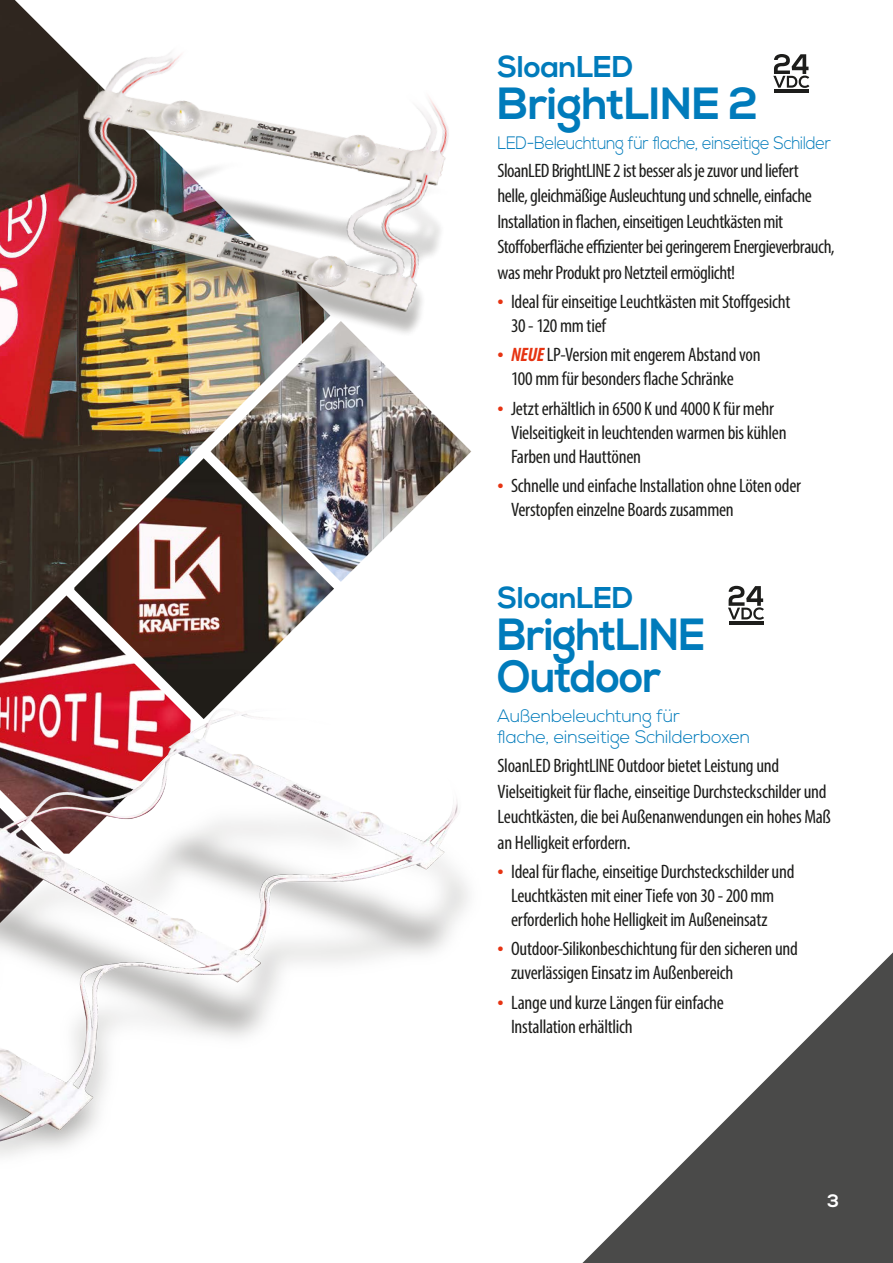
<style>
.page{position:relative;width:893px;height:1263px;background:#fff}
.page>*{position:absolute;margin:0;border:0;box-sizing:border-box;transform-origin:0 0}
.t1{font:700 45px/42px "Nexa";letter-spacing:-.02em;color:#007bbb;scale:.95 1}
.t2{font:700 45px "Nexa";letter-spacing:-.02em;color:#007bbb}
.t3{font:700 30px "Nexa";letter-spacing:-.005em;color:#007bbb}
.t4{font:condensed 19.5px/24px "Myriad Pro";letter-spacing:-.015em;color:#1d1d1b}
.t5{font:300 18px/21px "Nexa";letter-spacing:-.015em;color:#007bbb}
.t6{font:300 18px "Nexa";letter-spacing:-.015em;color:#007bbb;scale:.9 1}
.t7{font:700 18px "Nexa";color:#fff}
.s1{font-size:24px;color:#e63312}
.s2{font-weight:700;font-style:italic;color:#e63312}
</style>
<div class="page">
<img style="left:330px;top:374px;width:141px;height:208px">
<svg style="left:582px;top:952px;width:311px;height:311px"></svg>
<img style="left:0;top:0;width:330px;height:646px">
<svg style="left:773px;top:54px;width:36px;height:34px"></svg>
<hr style="left:774px;top:90px;width:35px;height:3px;background:#1d1d1b">
<img style="left:74px;top:458px;width:260px;height:193px">
<svg style="left:728px;top:586px;width:36px;height:34px"></svg>
<hr style="left:729px;top:621px;width:34px;height:4px;background:#1d1d1b">
<img style="left:22px;top:0;width:427px;height:374px">
<img style="left:0;top:651px;width:468px;height:505px">
<h2 class="t3" style="left:498px;top:49px;width:137px">SloanLED</h2>
<h1 class="t2" style="left:498px;top:77px;width:262px">BrightLINE 2</h1>
<p class="t6" style="left:498px;top:132px;width:372px">LED-Beleuchtung für flache, einseitige Schilder</p>
<p class="t4" style="left:498px;top:157px;width:339px;line-height:25.5px">SloanLED BrightLINE 2 ist besser als je zuvor und liefert<br>helle, gleichmäßige Ausleuchtung und schnelle, einfache Installation in flachen, einseitigen Leuchtkästen mit Stoffoberfläche effizienter bei geringerem Energieverbrauch, was mehr Produkt pro Netzteil ermöglicht!</p>
<p class="t4" style="left:511px;top:289px;width:281px;text-indent:-14px"><span class="s1">•</span> Ideal für einseitige Leuchtkästen mit Stoffgesicht<br>30 - 120 mm tief</p>
<p class="t4" style="left:511px;top:343px;width:251px;text-indent:-14px"><span class="s1">•</span> <span class="s2">NEUE</span> LP-Version mit engerem Abstand von<br>100 mm für besonders flache Schränke</p>
<p class="t4" style="left:511px;top:396px;width:277px;text-indent:-14px"><span class="s1">•</span> Jetzt erhältlich in 6500 K und 4000 K für mehr<br>Vielseitigkeit in leuchtenden warmen bis kühlen<br>Farben und Hauttönen</p>
<p class="t4" style="left:511px;top:474px;width:291px;text-indent:-14px"><span class="s1">•</span> Schnelle und einfache Installation ohne Löten oder<br>Verstopfen einzelne Boards zusammen</p>
<h2 class="t3" style="left:498px;top:581px;width:137px">SloanLED</h2>
<h1 class="t1" style="left:498px;top:615px;width:220px">BrightLINE<br>Outdoor</h1>
<p class="t5" style="left:498px;top:706px;width:254px">Außenbeleuchtung für<br>flache, einseitige Schilderboxen</p>
<p class="t4" style="left:498px;top:753px;width:335px;line-height:25.5px">SloanLED BrightLINE Outdoor bietet Leistung und Vielseitigkeit für flache, einseitige Durchsteckschilder und Leuchtkästen, die bei Außenanwendungen ein hohes Maß an Helligkeit erfordern.</p>
<p class="t4" style="left:511px;top:859px;width:285px;text-indent:-13px"><span class="s1">•</span> Ideal für flache, einseitige Durchsteckschilder und<br>Leuchtkästen mit einer Tiefe von 30 - 200 mm erforderlich hohe Helligkeit im Außeneinsatz</p>
<p class="t4" style="left:511px;top:937px;width:288px;text-indent:-13px"><span class="s1">•</span> Outdoor-Silikonbeschichtung für den sicheren und zuverlässigen Einsatz im Außenbereich</p>
<p class="t4" style="left:511px;top:990px;width:214px;text-indent:-14px"><span class="s1">•</span> Lange und kurze Längen für einfache<br>Installation erhältlich</p>
<p class="t7" style="left:827px;top:1190px;width:13px">3</p>
</div>
